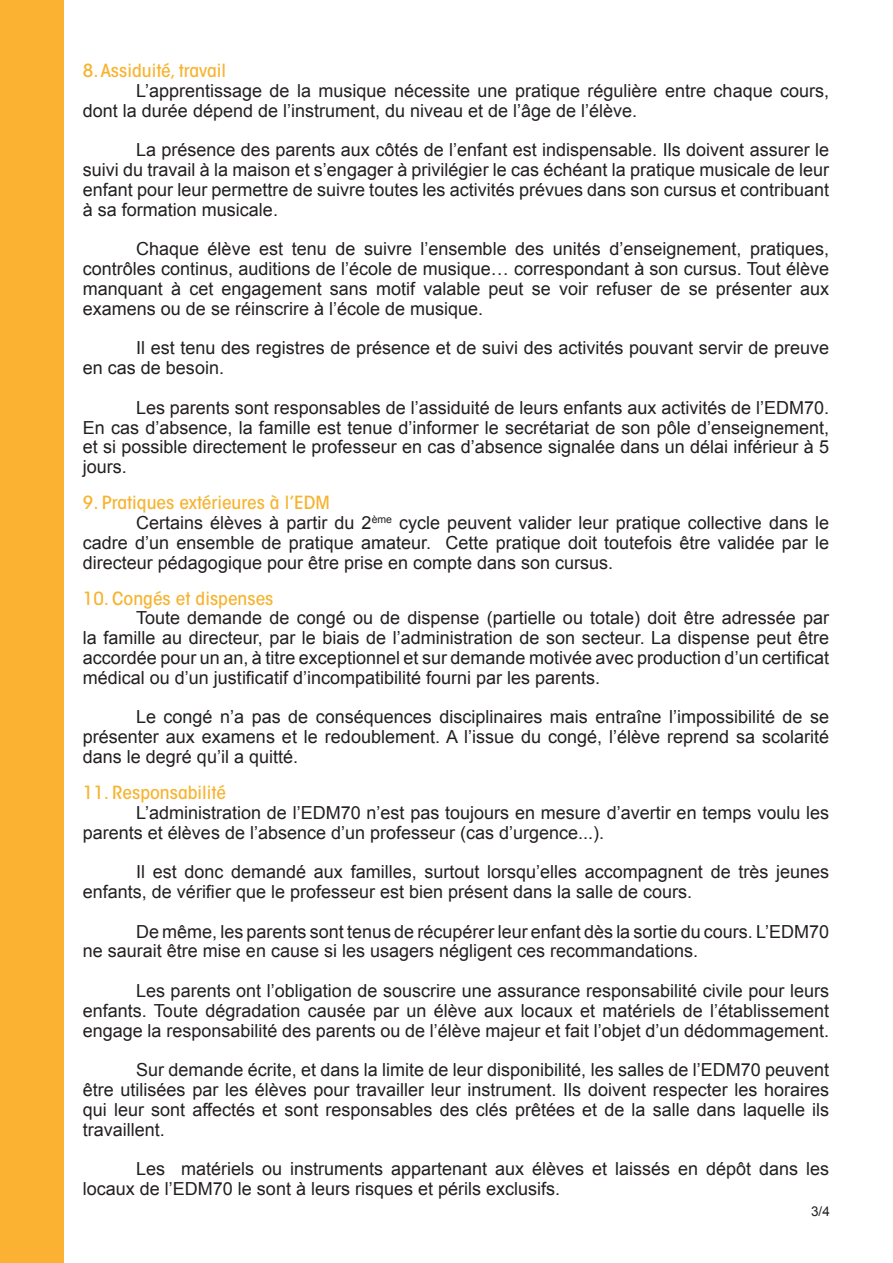
<style>
.page{position:relative;width:893px;height:1263px;background:#fff}
.page>*{position:absolute;margin:0;border:0;box-sizing:border-box;transform-origin:0 0}
.Body_Text_2{font:18px/19.8px "Arial";color:#231f20}
.Body_Text_Indent_2{font:18px/19.8px "Arial";color:#231f20;text-align:justify}
.Body_Text_2-2{font:500 condensed 18px "ITC Avant Garde Std";color:#f7b32e;scale:1.1 1}
.t1{font:13.5px "Arial";color:#231f20}
</style>
<div class="page">
<div style="left:0;top:0;width:64px;height:1263px;background:#fbb131"></div>
<p class="Body_Text_2-2" style="left:83px;top:60px;width:132px">8. Assiduité, travail</p>
<p class="Body_Text_2" style="left:83px;top:81px;width:748px;text-indent:53px">L’apprentissage de la musique nécessite une pratique régulière entre chaque cours, dont la durée dépend de l’instrument, du niveau et de l’âge de l’élève.</p>
<p class="Body_Text_2" style="left:83px;top:140px;width:748px;text-align:justify;text-indent:53px">La présence des parents aux côtés de l’enfant est indispensable. Ils doivent assurer le suivi du travail à la maison et s’engager à privilégier le cas échéant la pratique musicale de leur enfant pour leur permettre de suivre toutes les activités prévues dans son cursus et contribuant à sa formation musicale.</p>
<p class="Body_Text_2" style="left:83px;top:239px;width:748px;text-align:justify;text-indent:53px">Chaque élève est tenu de suivre l’ensemble des unités d’enseignement, pratiques, contrôles continus, auditions de l’école de musique… correspondant à son cursus. Tout élève manquant à cet engagement sans motif valable peut se voir refuser de se présenter aux examens ou de se réinscrire à l’école de musique.</p>
<p class="Body_Text_2" style="left:83px;top:338px;width:748px;text-indent:53px">Il est tenu des registres de présence et de suivi des activités pouvant servir de preuve en cas de besoin.</p>
<p class="Body_Text_Indent_2" style="left:83px;top:398px;width:748px;text-indent:53px">Les parents sont responsables de l’assiduité de leurs enfants aux activités de l’EDM70.<br>En cas d’absence, la famille est tenue d’informer le secrétariat de son pôle d’enseignement, et si possible directement le professeur en cas d’absence signalée dans un délai inférieur à 5 jours.</p>
<p class="Body_Text_2-2" style="left:83px;top:492px;width:226px">9. Pratiques extérieures à l’EDM</p>
<p class="Body_Text_Indent_2" style="left:83px;top:513px;width:748px;text-indent:53px">Certains élèves à partir du 2<sup>ème</sup> cycle peuvent valider leur pratique collective dans le cadre d’un ensemble de pratique amateur. Cette pratique doit toutefois être validée par le directeur pédagogique pour être prise en compte dans son cursus.</p>
<p class="Body_Text_2-2" style="left:83px;top:587px;width:175px">10. Congés et dispenses</p>
<p class="Body_Text_2" style="left:83px;top:608px;width:748px;text-align:justify;text-indent:53px">Toute demande de congé ou de dispense (partielle ou totale) doit être adressée par la famille au directeur, par le biais de l’administration de son secteur. La dispense peut être accordée pour un an, à titre exceptionnel et sur demande motivée avec production d’un certificat médical ou d’un justificatif d’incompatibilité fourni par les parents.</p>
<p class="Body_Text_2" style="left:83px;top:707px;width:748px;text-align:justify;text-indent:53px">Le congé n’a pas de conséquences disciplinaires mais entraîne l’impossibilité de se présenter aux examens et le redoublement. A l’issue du congé, l’élève reprend sa scolarité dans le degré qu’il a quitté.</p>
<p class="Body_Text_2-2" style="left:83px;top:781px;width:132px">11. Responsabilité</p>
<p class="Body_Text_2" style="left:83px;top:803px;width:748px;text-indent:53px">L’administration de l’EDM70 n’est pas toujours en mesure d’avertir en temps voulu les parents et élèves de l’absence d’un professeur (cas d’urgence...).</p>
<p class="Body_Text_2" style="left:83px;top:862px;width:748px;text-indent:53px">Il est donc demandé aux familles, surtout lorsqu’elles accompagnent de très jeunes enfants, de vérifier que le professeur est bien présent dans la salle de cours.</p>
<p class="Body_Text_2" style="left:83px;top:921px;width:748px;text-indent:53px">De même, les parents sont tenus de récupérer leur enfant dès la sortie du cours. L’EDM70 ne saurait être mise en cause si les usagers négligent ces recommandations.</p>
<p class="Body_Text_2" style="left:83px;top:981px;width:748px;text-align:justify;text-indent:53px">Les parents ont l’obligation de souscrire une assurance responsabilité civile pour leurs enfants. Toute dégradation causée par un élève aux locaux et matériels de l’établissement engage la responsabilité des parents ou de l’élève majeur et fait l’objet d’un dédommagement.</p>
<p class="Body_Text_2" style="left:83px;top:1060px;width:748px;text-align:justify;text-indent:53px">Sur demande écrite, et dans la limite de leur disponibilité, les salles de l’EDM70 peuvent être utilisées par les élèves pour travailler leur instrument. Ils doivent respecter les horaires qui leur sont affectés et sont responsables des clés prêtées et de la salle dans laquelle ils travaillent.</p>
<p class="Body_Text_2" style="left:83px;top:1159px;width:748px;text-indent:53px">Les matériels ou instruments appartenant aux élèves et laissés en dépôt dans les locaux de l’EDM70 le sont à leurs risques et périls exclusifs.</p>
<p class="t1" style="left:811px;top:1203px;width:20px">3/4</p>
</div>
